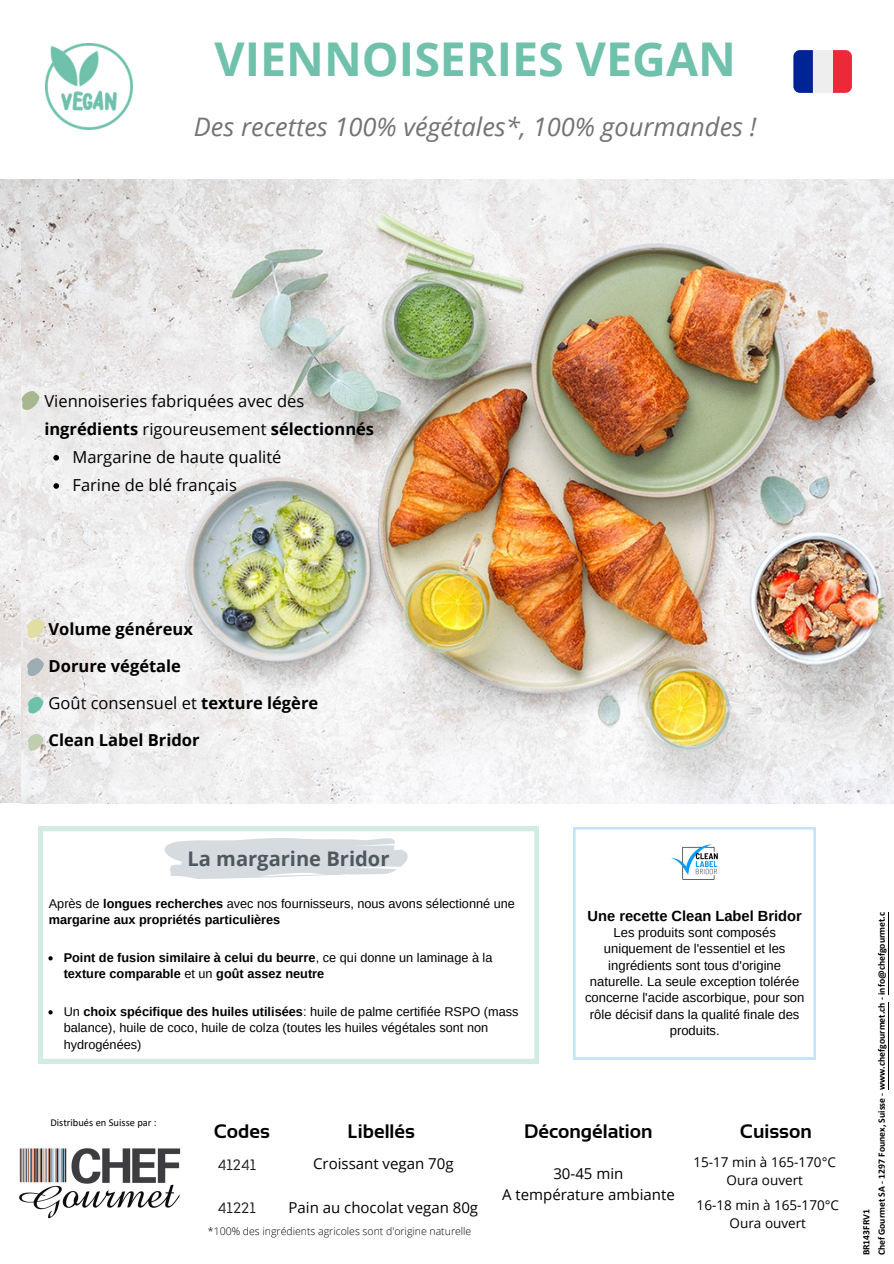
<style>
.page{position:relative;width:894px;height:1264px;background:#fff}
.page>*{position:absolute;margin:0;border:0;box-sizing:border-box;transform-origin:0 0}
.t1{font:700 46.5px "Open Sans";color:#6fc1ac}
.t2{font:italic 25.5px "Open Sans";color:#737373}
.t3{font:700 20.1px "Open Sans";color:#4f595d}
.t4{font:700 19.5px "Sansation";color:#000}
.t5{font:16.5px/28.2px "Open Sans";color:#000}
.t6{font:700 16.5px "Open Sans";color:#000}
.t7{font:15px/20.2px "Open Sans";color:#000;text-align:center}
.t8{font:15px "Intro Rust Book Base L";color:#000}
.t9{font:700 14.7px "Arimo";color:#000}
.t10{font:13.5px/18px "Open Sans";color:#000;text-align:center}
.t11{font:13.05px/16.4px "Arimo";color:#000;text-align:center}
.t12{font:700 12.75px/17px "Arimo";color:#000}
.t13{font:12.75px/17px "Arimo";color:#000}
.t14{font:300 10.5px "Open Sans";color:#000}
.t15{font:10.5px "Calibri";color:#000}
.t16{font:700 9.75px/15.5px "Calibri";color:#000}
.s1{font-weight:700}
.s2{font-weight:400}
</style>
<div class="page">
<svg style="left:832px;top:50px;width:19px;height:43px"></svg>
<svg style="left:793px;top:50px;width:19px;height:43px"></svg>
<div style="left:812px;top:50px;width:20px;height:43px;background:#eee"></div>
<img style="left:0;top:180px;width:21px;height:622px">
<img style="left:21px;top:179px;width:872px;height:624px">
<img style="left:46px;top:43px;width:86px;height:87px">
<svg style="left:28px;top:696px;width:15px;height:17px"></svg>
<svg style="left:27px;top:658px;width:17px;height:18px"></svg>
<svg style="left:27px;top:619px;width:18px;height:19px"></svg>
<svg style="left:21px;top:391px;width:18px;height:19px"></svg>
<svg style="left:573px;top:827px;width:242px;height:232px"></svg>
<img style="left:665px;top:838px;width:58px;height:47px">
<svg style="left:38px;top:826px;width:500px;height:237px"></svg>
<svg style="left:48px;top:1010px;width:5px;height:4px"></svg>
<svg style="left:163px;top:826px;width:246px;height:63px"></svg>
<svg style="left:53px;top:455px;width:6px;height:5px"></svg>
<svg style="left:53px;top:483px;width:6px;height:6px"></svg>
<svg style="left:48px;top:956px;width:5px;height:4px"></svg>
<svg style="left:28px;top:733px;width:15px;height:17px"></svg>
<img style="left:19px;top:1148px;width:162px;height:71px">
<hr style="left:887px;top:912px;width:1px;height:82px;background:#000">
<hr style="left:887px;top:1002px;width:1px;height:88px;background:#000">
<h1 class="t1" style="left:214px;top:26px;width:522px">VIENNOISERIES VEGAN</h1>
<h2 class="t2" style="left:194px;top:108px;width:563px">Des recettes 100% végétales*, 100% gourmandes !</h2>
<p class="t5" style="left:44px;top:386px;width:331px">Viennoiseries fabriquées avec des <span class="s1">ingrédients</span> rigoureusement <span class="s1">sélectionnés</span></p>
<p class="t5" style="left:72px;top:442px;width:210px">Margarine de haute qualité<br>Farine de blé français</p>
<p class="t6" style="left:49px;top:617px;width:146px">Volume généreux</p>
<p class="t6" style="left:49px;top:654px;width:134px">Dorure végétale</p>
<p class="t5" style="left:49px;top:688px;width:271px">Goût consensuel et <span class="s1">texture légère</span></p>
<p class="t6" style="left:49px;top:728px;width:152px">Clean Label Bridor</p>
<h3 class="t3" style="left:187px;top:844px;width:203px">La margarine Bridor</h3>
<p class="t12" style="left:49px;top:894px;width:467px"><span class="s2">Après de</span> longues recherches <span class="s2">avec nos fournisseurs, nous avons sélectionné une </span>margarine aux propriétés particulières</p>
<p class="t9" style="left:587px;top:907px;width:216px">Une recette Clean Label Bridor</p>
<p class="t11" style="left:585px;top:924px;width:221px">Les produits sont composés uniquement de l'essentiel et les ingrédients sont tous d'origine naturelle. La seule exception tolérée concerne l'acide ascorbique, pour son rôle décisif dans la qualité finale des produits.</p>
<p class="t12" style="left:64px;top:948px;width:430px">Point de fusion similaire à celui du beurre<span class="s2">, ce qui donne un laminage à la </span>texture comparable <span class="s2">et un</span> goût assez neutre</p>
<p class="t13" style="left:64px;top:1002px;width:456px">Un <span class="s1">choix spécifique des huiles utilisées</span>: huile de palme certifiée RSPO (mass balance), huile de coco, huile de colza (toutes les huiles végétales sont non hydrogénées)</p>
<p class="t15" style="left:50px;top:1115px;width:108px">Distribués en Suisse par :</p>
<h3 class="t4" style="left:524px;top:1119px;width:130px">Décongélation</h3>
<h3 class="t4" style="left:739px;top:1119px;width:73px">Cuisson</h3>
<p class="t7" style="left:502px;top:1163px;width:174px">30-45 min<br>A température ambiante</p>
<p class="t10" style="left:693px;top:1153px;width:144px">15-17 min à 165-170°C<br>Oura ouvert</p>
<h3 class="t4" style="left:214px;top:1120px;width:58px">Codes</h3>
<h3 class="t4" style="left:347px;top:1120px;width:69px">Libellés</h3>
<p class="t7" style="left:313px;top:1153px;width:142px">Croissant vegan 70g</p>
<p class="t8" style="left:217px;top:1155px;width:40px">41241</p>
<p class="t8" style="left:218px;top:1198px;width:40px">41221</p>
<p class="t7" style="left:288px;top:1196px;width:191px">Pain au chocolat vegan 80g</p>
<p class="t10" style="left:696px;top:1196px;width:144px">16-18 min à 165-170°C<br>Oura ouvert</p>
<p class="t14" style="left:208px;top:1223px;width:265px">*100% des ingrédients agricoles sont d'origine naturelle</p>
<p class="t16" style="left:858px;top:1255px;width:345px;rotate:-90deg">BR143FRV1<br>Chef Gourmet SA - 1297 Founex, Suisse - www.chefgourmet.ch - info@chefgourmet.c</p>
</div>
